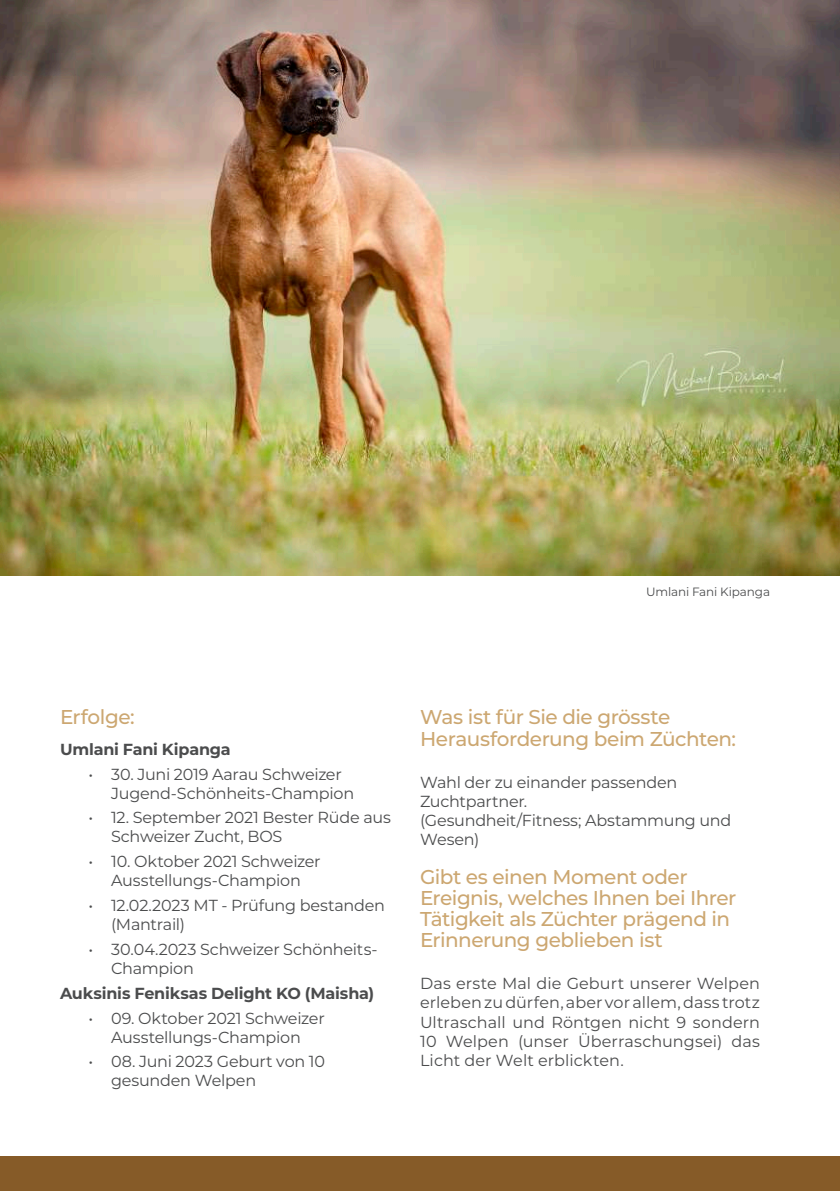
<style>
.page{position:relative;width:840px;height:1191px;background:#fff}
.page>*{position:absolute;margin:0;border:0;box-sizing:border-box;transform-origin:0 0}
.t1{font:500 20px/21.2px "Montserrat";letter-spacing:-.025em;color:#cca771}
.t2{font:16px/19.2px "Montserrat";letter-spacing:-.015em;color:#4b4c4d}
.t3{font:700 16px "Montserrat";letter-spacing:-.015em;color:#4b4c4d}
.t4{font:12px "Montserrat";letter-spacing:-.01em;color:#4b4c4d}
</style>
<div class="page">
<div style="left:0;top:1157px;width:839px;height:34px;background:#865b28"></div>
<img style="left:0;top:0;width:839px;height:575px">
<p class="t4" style="left:645px;top:583px;width:125px">Umlani Fani Kipanga</p>
<p class="t1" style="left:60px;top:706px;width:76px">Erfolge:</p>
<p class="t3" style="left:60px;top:737px;width:172px">Umlani Fani Kipanga</p>
<p class="t2" style="left:111px;top:764px;width:244px;text-indent:-23px">• 30. Juni 2019 Aarau Schweizer<br>Jugend-Schönheits-Champion</p>
<p class="t2" style="left:111px;top:807px;width:281px;text-indent:-23px">• 12. September 2021 Bester Rüde aus<br>Schweizer Zucht, BOS</p>
<p class="t2" style="left:88px;top:851px;width:234px;text-align:center">• 10. Oktober 2021 Schweizer<br>Ausstellungs-Champion</p>
<p class="t2" style="left:111px;top:895px;width:275px;text-indent:-23px">• 12.02.2023 MT - Prüfung bestanden (Mantrail)</p>
<p class="t2" style="left:111px;top:939px;width:268px;text-indent:-23px">• 30.04.2023 Schweizer Schönheits-<br>Champion</p>
<p class="t3" style="left:60px;top:981px;width:315px">Auksinis Feniksas Delight KO (Maisha)</p>
<p class="t2" style="left:88px;top:1007px;width:238px;text-align:center">• 09. Oktober 2021 Schweizer<br>Ausstellungs-Champion</p>
<p class="t2" style="left:111px;top:1051px;width:215px;text-indent:-23px">• 08. Juni 2023 Geburt von 10 gesunden Welpen</p>
<p class="t1" style="left:420px;top:706px;width:317px">Was ist für Sie die grösste<br>Herausforderung beim Züchten:</p>
<p class="t2" style="left:420px;top:771px;width:313px">Wahl der zu einander passenden<br>Zuchtpartner.<br>(Gesundheit/Fitness; Abstammung und<br>Wesen)</p>
<p class="t1" style="left:420px;top:865px;width:318px">Gibt es einen Moment oder<br>Ereignis, welches Ihnen bei Ihrer<br>Tätigkeit als Züchter prägend in<br>Erinnerung geblieben ist</p>
<p class="t2" style="left:420px;top:973px;width:341px;text-align:justify">Das erste Mal die Geburt unserer Welpen erleben zu dürfen, aber vor allem, dass trotz Ultraschall und Röntgen nicht 9 sondern 10 Welpen (unser Überraschungsei) das Licht der Welt erblickten.</p>
</div>
